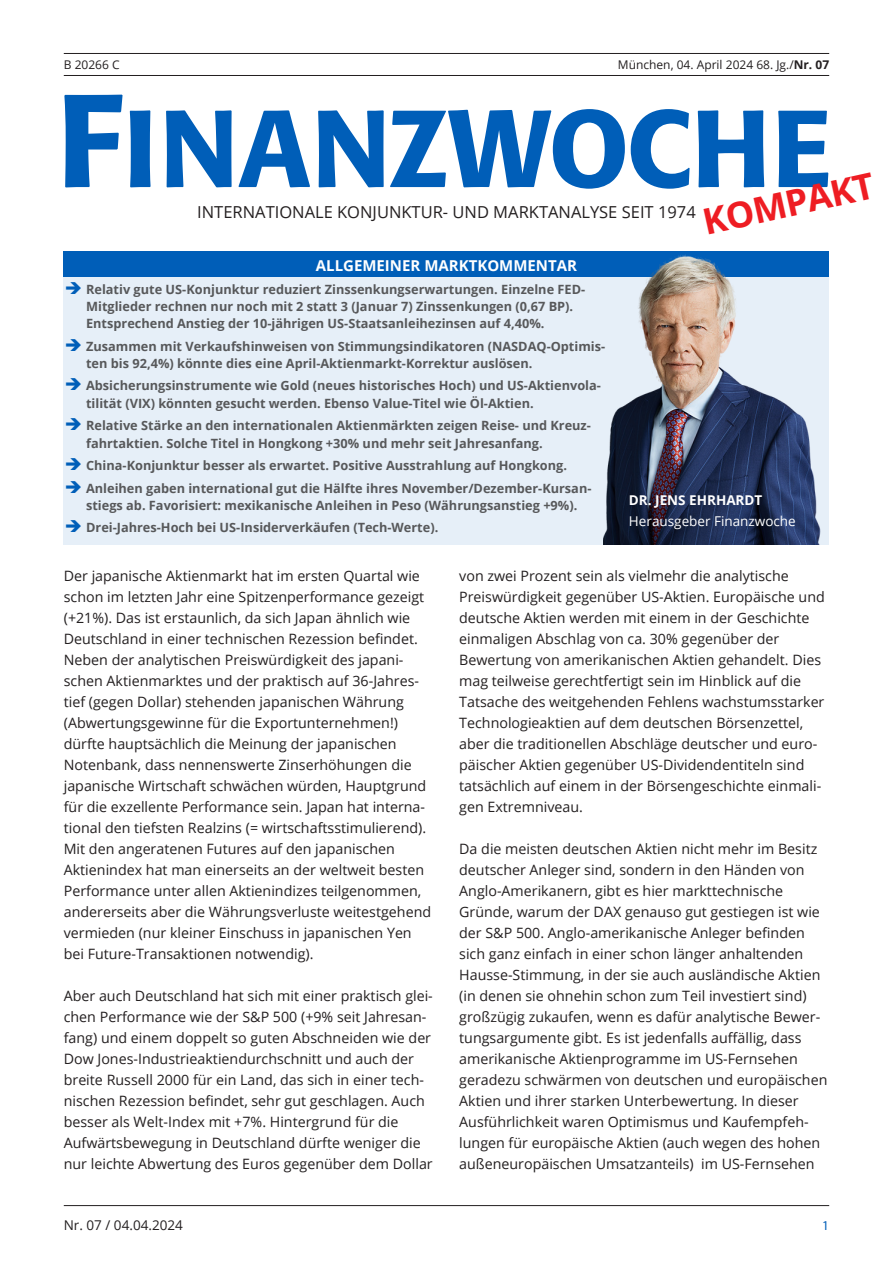
<style>
.page{position:relative;width:893px;height:1263px;background:#fff}
.page>*{position:absolute;margin:0;border:0;box-sizing:border-box;transform-origin:0 0}
.Kopfzeile{font:700 36px "Open Sans";color:#ee1d23}
.t1{font:16.5px "Open Sans";color:#231f20}
.t2{font:700 15px "Open Sans";color:#fff}
.Fließtext{font:14.25px/21px "Open Sans";color:#231f20}
.Fließtext-2{font:13.5px "Open Sans";color:#fff}
.t3{font:13.5px "Open Sans";color:#231f20}
.Fließtext-3{font:700 13.5px "Open Sans";color:#fff}
.t4{font:13.5px "Myriad Pro";color:#005eb8}
.t5{font:700 12.75px/17.2px "Open Sans";color:#57585a}
.t6{font:12px "Open Sans";color:#231f20}
.s1{font-weight:700}
</style>
<div class="page">
<svg style="left:64px;top:95px;width:59px;height:92px"></svg>
<svg style="left:130px;top:110px;width:21px;height:77px;background:#146abd"></svg>
<svg style="left:166px;top:110px;width:66px;height:77px"></svg>
<svg style="left:239px;top:110px;width:71px;height:77px"></svg>
<svg style="left:318px;top:110px;width:66px;height:77px"></svg>
<svg style="left:390px;top:109px;width:235px;height:80px"></svg>
<svg style="left:631px;top:109px;width:59px;height:80px"></svg>
<svg style="left:698px;top:110px;width:66px;height:77px"></svg>
<svg style="left:778px;top:111px;width:50px;height:76px"></svg>
<hr style="left:64px;top:1205px;width:765px;height:1px;background:#231f20">
<div style="left:64px;top:264px;width:765px;height:281px;background:#e6eff8"></div>
<hr style="left:64px;top:53px;width:765px;height:1px;background:#231f20">
<hr style="left:64px;top:75px;width:765px;height:1px;background:#231f20">
<div style="left:64px;top:251px;width:765px;height:25px;background:#005eb8"></div>
<img style="left:604px;top:255px;width:222px;height:289px">
<p class="t6" style="left:64px;top:56px;width:57px">B 20266 C</p>
<p class="t6" style="left:618px;top:56px;width:213px">München, 04. April 2024 68. Jg./<span class="s1">Nr. 07</span></p>
<p class="t1" style="left:197px;top:201px;width:500px">INTERNATIONALE KONJUNKTUR- UND MARKTANALYSE SEIT 1974</p>
<p class="Kopfzeile" style="left:698px;top:198px;width:176px;rotate:-13deg">KOMPAKT</p>
<p class="t2" style="left:316px;top:255px;width:263px">ALLGEMEINER MARKTKOMMENTAR</p>
<p class="t5" style="left:86px;top:280px;width:501px">Relativ gute US-Konjunktur reduziert Zinssenkungserwartungen. Einzelne FED-<br>Mitglieder rechnen nur noch mit 2 statt 3 (Januar 7) Zinssenkungen (0,67 BP).<br>Entsprechend Anstieg der 10-jährigen US-Staatsanleihezinsen auf 4,40%.</p>
<p class="t5" style="left:86px;top:337px;width:521px">Zusammen mit Verkaufshinweisen von Stimmungsindikatoren (NASDAQ-Optimis&shy;ten bis 92,4%) könnte dies eine April-Aktienmarkt-Korrektur auslösen.</p>
<p class="t5" style="left:86px;top:377px;width:516px">Absicherungsinstrumente wie Gold (neues historisches Hoch) und US-Aktienvola&shy;tilität (VIX) könnten gesucht werden. Ebenso Value-Titel wie Öl-Aktien.</p>
<p class="t5" style="left:86px;top:417px;width:506px">Relative Stärke an den internationalen Aktienmärkten zeigen Reise- und Kreuz&shy;fahrtaktien. Solche Titel in Hongkong +30% und mehr seit Jahresanfang.</p>
<p class="t5" style="left:86px;top:456px;width:482px">China-Konjunktur besser als erwartet. Positive Ausstrahlung auf Hongkong.</p>
<p class="t5" style="left:86px;top:479px;width:507px">Anleihen gaben international gut die Hälfte ihres November/Dezember-Kursan&shy;stiegs ab. Favorisiert: mexikanische Anleihen in Peso (Währungsanstieg +9%).</p>
<p class="t5" style="left:86px;top:519px;width:354px">Drei-Jahres-Hoch bei US-Insiderverkäufen (Tech-Werte).</p>
<p class="Fließtext" style="left:64px;top:565px;width:369px">Der japanische Aktienmarkt hat im ersten Quartal wie schon im letzten Jahr eine Spitzenperformance gezeigt (+21%). Das ist erstaunlich, da sich Japan ähnlich wie Deutschland in einer technischen Rezession befindet.<br>Neben der analytischen Preiswürdigkeit des japani&shy;schen Aktienmarktes und der praktisch auf 36-Jahres&shy;tief (gegen Dollar) stehenden japanischen Währung (Abwertungsgewinne für die Exportunternehmen!) dürfte hauptsächlich die Meinung der japanischen Notenbank, dass nennenswerte Zinserhöhungen die japanische Wirtschaft schwächen würden, Hauptgrund für die exzellente Performance sein. Japan hat interna&shy;tional den tiefsten Realzins (= wirtschaftsstimulierend).<br>Mit den angeratenen Futures auf den japanischen Aktienindex hat man einerseits an der weltweit besten Performance unter allen Aktienindizes teilgenommen, andererseits aber die Währungsverluste weitestgehend vermieden (nur kleiner Einschuss in japanischen Yen bei Future-Transaktionen notwendig).</p>
<p class="Fließtext" style="left:64px;top:985px;width:371px">Aber auch Deutschland hat sich mit einer praktisch glei&shy;chen Performance wie der S&amp;P 500 (+9% seit Jahresan&shy;fang) und einem doppelt so guten Abschneiden wie der Dow Jones-Industrieaktiendurchschnitt und auch der breite Russell 2000 für ein Land, das sich in einer tech&shy;nischen Rezession befindet, sehr gut geschlagen. Auch besser als Welt-Index mit +7%. Hintergrund für die Aufwärtsbewegung in Deutschland dürfte weniger die nur leichte Abwertung des Euros gegenüber dem Dollar</p>
<p class="Fließtext-3" style="left:629px;top:491px;width:135px">DR. JENS EHRHARDT</p>
<p class="Fließtext-2" style="left:629px;top:512px;width:168px">Herausgeber Finanzwoche</p>
<p class="Fließtext" style="left:459px;top:565px;width:367px">von zwei Prozent sein als vielmehr die analytische Preiswürdigkeit gegenüber US-Aktien. Europäische und deutsche Aktien werden mit einem in der Geschichte einmaligen Abschlag von ca. 30% gegenüber der Bewertung von amerikanischen Aktien gehandelt. Dies mag teilweise gerechtfertigt sein im Hinblick auf die Tatsache des weitgehenden Fehlens wachstumsstarker Technologieaktien auf dem deutschen Börsenzettel, aber die traditionellen Abschläge deutscher und euro&shy;päischer Aktien gegenüber US-Dividendentiteln sind tatsächlich auf einem in der Börsengeschichte einmali&shy;gen Extremniveau.</p>
<p class="Fließtext" style="left:459px;top:838px;width:370px">Da die meisten deutschen Aktien nicht mehr im Besitz deutscher Anleger sind, sondern in den Händen von Anglo-Amerikanern, gibt es hier markttechnische Gründe, warum der DAX genauso gut gestiegen ist wie der S&amp;P 500. Anglo-amerikanische Anleger befinden sich ganz einfach in einer schon länger anhaltenden Hausse-Stimmung, in der sie auch ausländische Aktien (in denen sie ohnehin schon zum Teil investiert sind) großzügig zukaufen, wenn es dafür analytische Bewer&shy;tungsargumente gibt. Es ist jedenfalls auffällig, dass amerikanische Aktienprogramme im US-Fernsehen geradezu schwärmen von deutschen und europäischen Aktien und ihrer starken Unterbewertung. In dieser Ausführlichkeit waren Optimismus und Kaufempfeh&shy;lungen für europäische Aktien (auch wegen des hohen außeneuropäischen Umsatzanteils) im US-Fernsehen</p>
<p class="t3" style="left:64px;top:1215px;width:121px">Nr. 07 / 04.04.2024</p>
<p class="t4" style="left:822px;top:1217px;width:8px">1</p>
</div>
